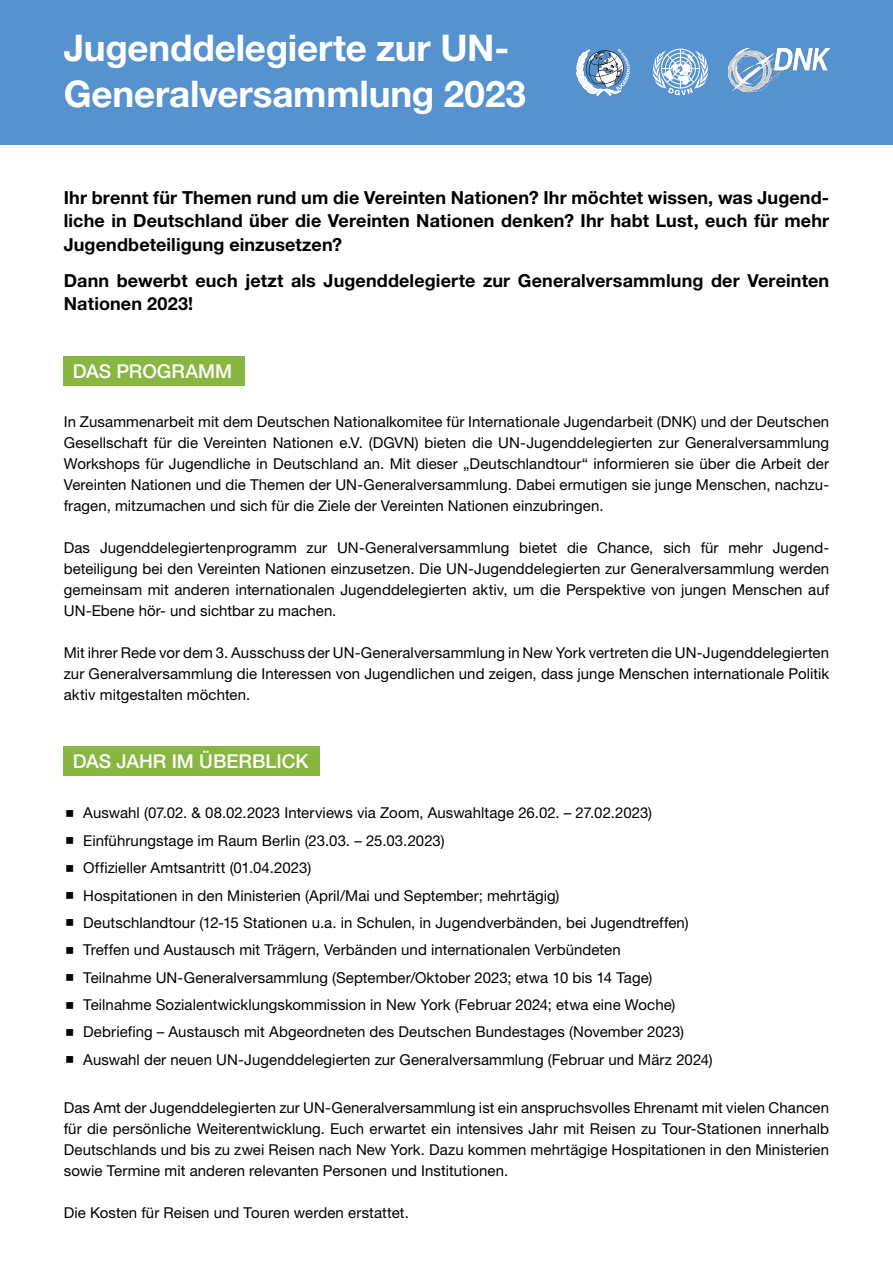
<style>
.page{position:relative;width:893px;height:1263px;background:#fff}
.page>*{position:absolute;margin:0;border:0;box-sizing:border-box;transform-origin:0 0}
.t1{font:700 36.75px/45.2px "Helvetica Neue LT Std";letter-spacing:-.005em;color:#fff}
.t2{font:500 19.05px "Helvetica Neue LT Std";color:#fff}
.t3{font:700 18px/23.2px "Helvetica Neue LT Std";letter-spacing:.005em;color:#000;text-align:justify}
.t4{font:15px/21px "Helvetica Neue LT Std";letter-spacing:.005em;color:#000;text-align:justify}
</style>
<div class="page">
<div style="left:0;top:0;width:893px;height:145px;background:#5692ce"></div>
<div style="left:64px;top:747px;width:256px;height:29px;background:#87b740"></div>
<svg style="left:576px;top:48px;width:54px;height:49px"></svg>
<div style="left:64px;top:357px;width:181px;height:29px;background:#87b740"></div>
<svg style="left:653px;top:49px;width:55px;height:46px"></svg>
<img style="left:728px;top:49px;width:101px;height:44px">
<p class="t1" style="left:64px;top:25px;width:464px">Jugenddelegierte zur UN-<br>Generalversammlung 2023</p>
<p class="t3" style="left:64px;top:186px;width:767px">Ihr brennt für Themen rund um die Vereinten Nationen? Ihr möchtet wissen, was Jugend&shy;liche in Deutschland über die Vereinten Nationen denken? Ihr habt Lust, euch für mehr Jugendbeteiligung einzusetzen?</p>
<p class="t3" style="left:64px;top:268px;width:767px">Dann bewerbt euch jetzt als Jugenddelegierte zur Generalversammlung der Vereinten<br>Nationen 2023!</p>
<p class="t2" style="left:73px;top:360px;width:161px">DAS PROGRAMM</p>
<p class="t4" style="left:64px;top:411px;width:767px">In Zusammenarbeit mit dem Deutschen Nationalkomitee für Internationale Jugendarbeit (DNK) und der Deutschen Gesellschaft für die Vereinten Nationen e.V. (DGVN) bieten die UN-Jugenddelegierten zur Generalversammlung Workshops für Jugendliche in Deutschland an. Mit dieser „Deutschlandtour“ informieren sie über die Arbeit der Vereinten Nationen und die Themen der UN-Generalversammlung. Dabei ermutigen sie junge Menschen, nachzu&shy;fragen, mitzumachen und sich für die Ziele der Vereinten Nationen einzubringen.</p>
<p class="t4" style="left:64px;top:537px;width:767px">Das Jugenddelegiertenprogramm zur UN-Generalversammlung bietet die Chance, sich für mehr Jugend&shy;beteiligung bei den Vereinten Nationen einzusetzen. Die UN-Jugenddelegierten zur Generalversammlung werden gemeinsam mit anderen internationalen Jugenddelegierten aktiv, um die Perspektive von jungen Menschen auf UN-Ebene hör- und sichtbar zu machen.</p>
<p class="t4" style="left:64px;top:642px;width:767px">Mit ihrer Rede vor dem 3. Ausschuss der UN-Generalversammlung in New York vertreten die UN-Jugenddelegierten zur Generalversammlung die Interessen von Jugendlichen und zeigen, dass junge Menschen internationale Politik aktiv mitgestalten möchten.</p>
<p class="t2" style="left:73px;top:750px;width:237px">DAS JAHR IM ÜBERBLICK</p>
<p class="t4" style="left:83px;top:802px;width:570px">Auswahl (07.02. &amp; 08.02.2023 Interviews via Zoom, Auswahltage 26.02. – 27.02.2023)</p>
<p class="t4" style="left:83px;top:830px;width:363px">Einführungstage im Raum Berlin (23.03. – 25.03.2023)</p>
<p class="t4" style="left:83px;top:857px;width:229px">Offizieller Amtsantritt (01.04.2023)</p>
<p class="t4" style="left:83px;top:884px;width:478px">Hospitationen in den Ministerien (April/Mai und September; mehrtägig)</p>
<p class="t4" style="left:83px;top:912px;width:607px">Deutschlandtour (12-15 Stationen u.a. in Schulen, in Jugendverbänden, bei Jugendtreffen)</p>
<p class="t4" style="left:83px;top:939px;width:539px">Treffen und Austausch mit Trägern, Verbänden und internationalen Verbündeten</p>
<p class="t4" style="left:83px;top:966px;width:571px">Teilnahme UN-Generalversammlung (September/Oktober 2023; etwa 10 bis 14 Tage)</p>
<p class="t4" style="left:83px;top:994px;width:594px">Teilnahme Sozialentwicklungskommission in New York (Februar 2024; etwa eine Woche)</p>
<p class="t4" style="left:83px;top:1021px;width:602px">Debriefing – Austausch mit Abgeordneten des Deutschen Bundestages (November 2023)</p>
<p class="t4" style="left:83px;top:1049px;width:631px">Auswahl der neuen UN-Jugenddelegierten zur Generalversammlung (Februar und März 2024)</p>
<p class="t4" style="left:64px;top:1097px;width:767px">Das Amt der Jugenddelegierten zur UN-Generalversammlung ist ein anspruchsvolles Ehrenamt mit vielen Chancen für die persönliche Weiterentwicklung. Euch erwartet ein intensives Jahr mit Reisen zu Tour-Stationen innerhalb Deutschlands und bis zu zwei Reisen nach New York. Dazu kommen mehrtägige Hospitationen in den Ministerien sowie Termine mit anderen relevanten Personen und Institutionen.</p>
<p class="t4" style="left:64px;top:1202px;width:347px">Die Kosten für Reisen und Touren werden erstattet.</p>
</div>
